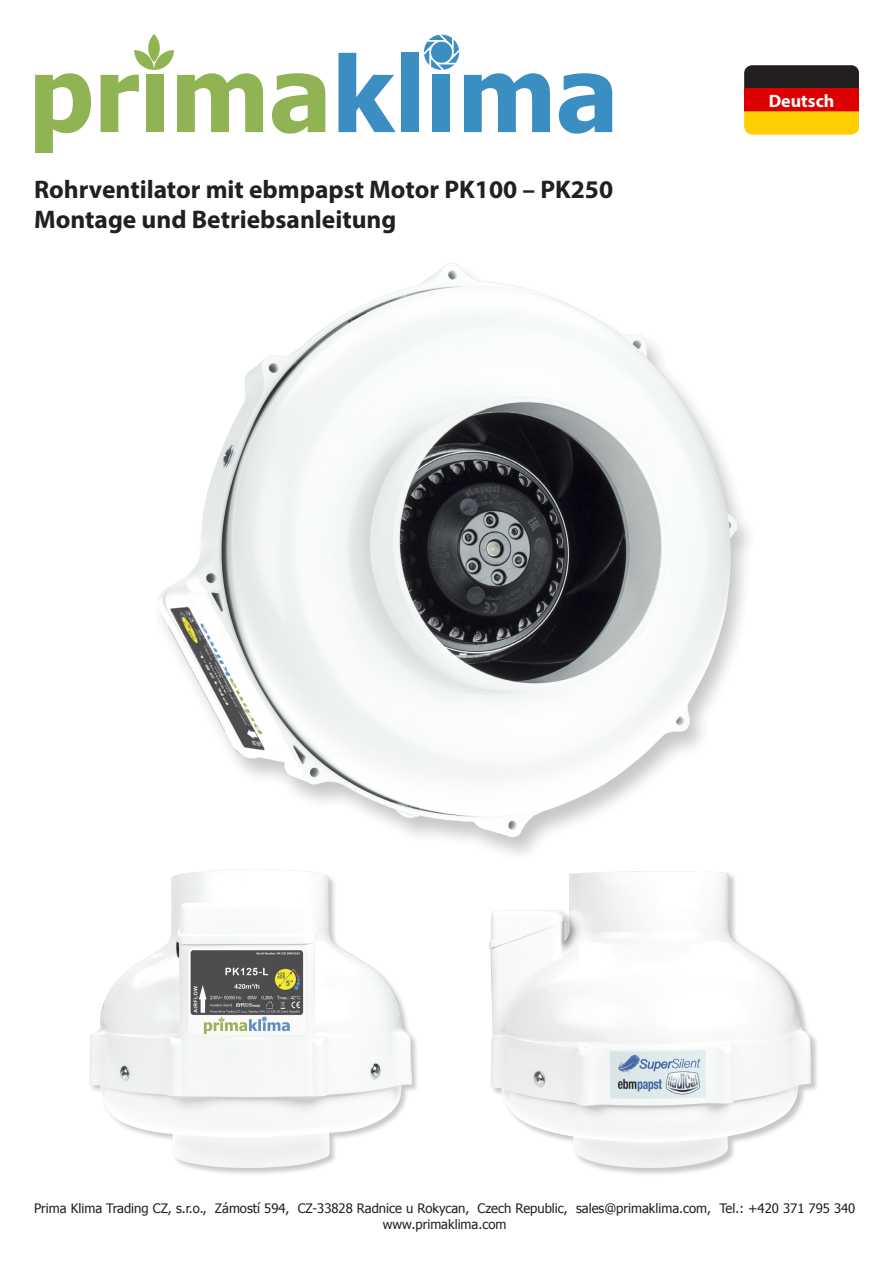
<style>
.page{position:relative;width:893px;height:1263px;background:#fff}
.page>*{position:absolute;margin:0;border:0;box-sizing:border-box;transform-origin:0 0}
.t1{font:700 25.5px "Myriad Pro";color:#231f20}
.t2{font:700 18px "Myriad Pro";color:#fff}
.t3{font:13.05px "Tahoma";color:#231f20}
</style>
<div class="page">
<div style="left:744px;top:65px;width:115px;height:23px;background:#231f20"></div>
<div style="left:744px;top:88px;width:115px;height:24px;background:#d00"></div>
<svg style="left:744px;top:111px;width:115px;height:24px;background:#fecc06"></svg>
<img style="left:158px;top:264px;width:579px;height:572px">
<div style="left:89px;top:869px;width:331px;height:307px;background:#231f20;opacity:.25"></div>
<img style="left:89px;top:869px;width:322px;height:299px">
<div style="left:489px;top:871px;width:331px;height:305px;background:#231f20;opacity:.25"></div>
<img style="left:489px;top:872px;width:322px;height:296px">
<svg style="left:35px;top:73px;width:56px;height:80px"></svg>
<svg style="left:272px;top:73px;width:53px;height:61px"></svg>
<svg style="left:338px;top:53px;width:58px;height:79px"></svg>
<div style="left:401px;top:53px;width:18px;height:79px;background:#3b8ec2"></div>
<svg style="left:559px;top:73px;width:53px;height:61px"></svg>
<svg style="left:101px;top:34px;width:162px;height:98px"></svg>
<svg style="left:424px;top:34px;width:126px;height:98px"></svg>
<p class="t1" style="left:34px;top:172px;width:581px">Rohrventilator mit ebmpapst Motor PK100 – PK250</p>
<p class="t1" style="left:34px;top:203px;width:364px">Montage und Betriebsanleitung</p>
<p class="t2" style="left:769px;top:89px;width:67px">Deutsch</p>
<p class="t3" style="left:34px;top:1200px;width:823px">Prima Klima Trading CZ, s.r.o., Zámostí 594, CZ-33828 Radnice u Rokycan, Czech Republic, sales@primaklima.com, Tel.: +420 371 795 340</p>
<p class="t3" style="left:383px;top:1215px;width:125px">www.primaklima.com</p>
</div>
